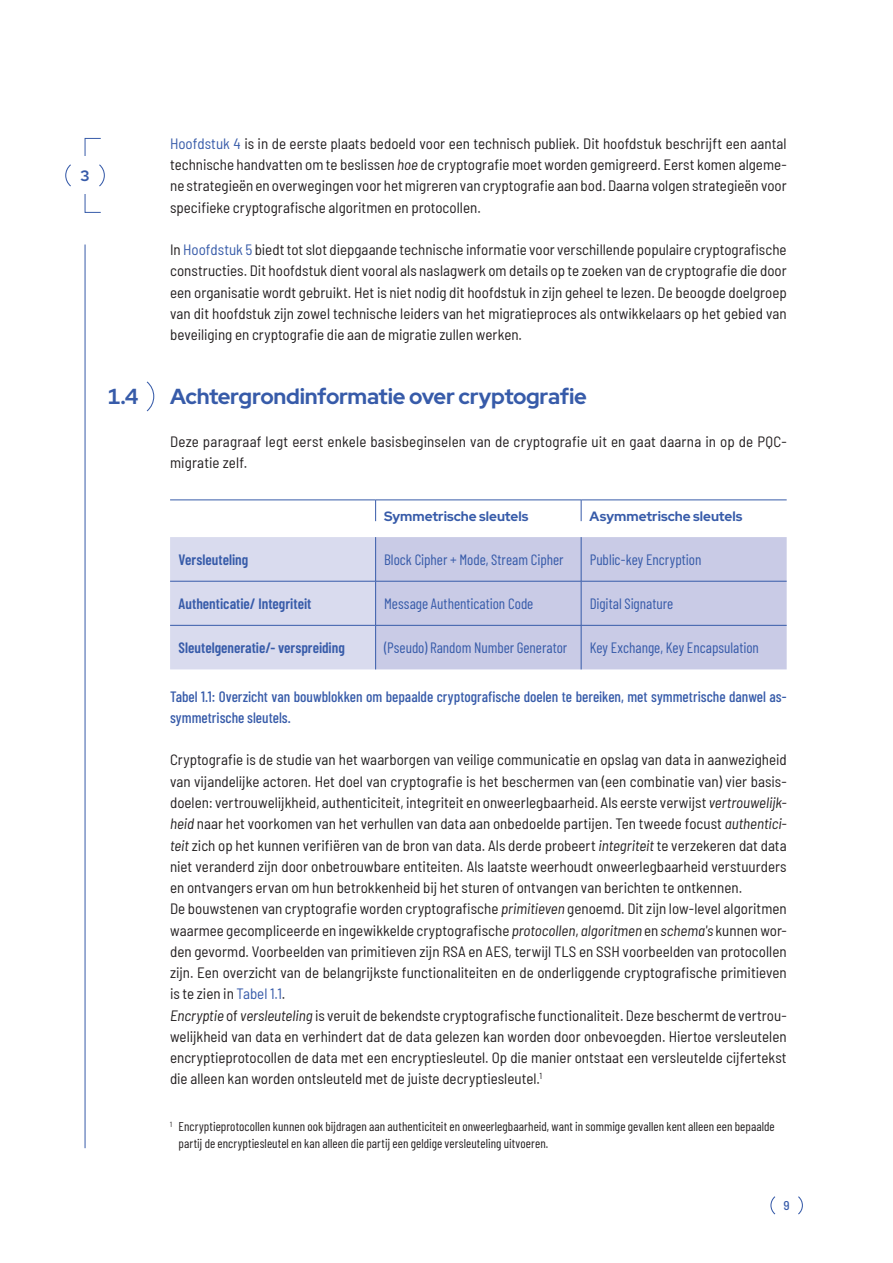
<style>
.page{position:relative;width:893px;height:1263px;background:#fff}
.page>*{position:absolute;margin:0;border:0;box-sizing:border-box;transform-origin:0 0}
.t1{font:700 21.75px "Red Hat Display";letter-spacing:-.015em;color:#375ba9}
.t2{font:semi-condensed 15px/21.3px "Barlow";color:#231f20;text-align:justify}
.t3{font:15px "Barlow Condensed";color:#375ba9}
.t4{font:500 15px/21.3px "Barlow Condensed";color:#375ba9}
.t5{font:600 15px "Barlow Condensed";color:#375ba9}
.t6{font:700 15px "Red Hat Display";color:#375ba9}
.t7{font:700 13.5px "Red Hat Display";color:#375ba9}
.t8{font:12.75px/17px "Barlow Condensed";letter-spacing:.005em;color:#231f20}
.t9{font:500 semi-condensed 12.75px "Barlow";color:#375ba9}
.s1{color:#375ba9}
.s2{font-style:italic}
</style>
<div class="page">
<svg style="left:798px;top:1196px;width:5px;height:19px"></svg>
<svg style="left:770px;top:1196px;width:6px;height:19px"></svg>
<hr style="left:85px;top:244px;width:1px;height:904px;background:#375ba9">
<div style="left:170px;top:537px;width:205px;height:132px;background:#d9dbee"></div>
<div style="left:376px;top:537px;width:411px;height:132px;background:#c9cbe6"></div>
<hr style="left:170px;top:500px;width:206px;height:1px;background:#375ba9">
<hr style="left:376px;top:500px;width:205px;height:1px;background:#375ba9">
<svg style="left:375px;top:500px;width:1px;height:21px"></svg>
<hr style="left:581px;top:500px;width:206px;height:1px;background:#375ba9">
<svg style="left:581px;top:500px;width:1px;height:21px"></svg>
<hr style="left:375px;top:537px;width:1px;height:44px;background:#375ba9">
<hr style="left:581px;top:537px;width:1px;height:44px;background:#375ba9">
<hr style="left:170px;top:581px;width:206px;height:1px;background:#375ba9">
<hr style="left:376px;top:581px;width:205px;height:1px;background:#375ba9">
<hr style="left:375px;top:581px;width:1px;height:44px;background:#375ba9">
<hr style="left:581px;top:581px;width:206px;height:1px;background:#375ba9">
<hr style="left:581px;top:581px;width:1px;height:44px;background:#375ba9">
<hr style="left:170px;top:625px;width:206px;height:1px;background:#375ba9">
<hr style="left:376px;top:625px;width:205px;height:1px;background:#375ba9">
<hr style="left:375px;top:625px;width:1px;height:44px;background:#375ba9">
<hr style="left:581px;top:625px;width:206px;height:1px;background:#375ba9">
<hr style="left:581px;top:625px;width:1px;height:44px;background:#375ba9">
<svg style="left:146px;top:381px;width:9px;height:31px"></svg>
<svg style="left:99px;top:164px;width:6px;height:23px"></svg>
<svg style="left:65px;top:164px;width:6px;height:23px"></svg>
<p class="t6" style="left:81px;top:166px;width:10px">3</p>
<p class="t1" style="left:108px;top:382px;width:32px">1.4</p>
<p class="t2" style="left:170px;top:132px;width:618px"><span class="s1">Hoofdstuk 4</span> is in de eerste plaats bedoeld voor een technisch publiek. Dit hoofdstuk beschrijft een aantal technische handvatten om te beslissen <span class="s2">hoe</span> de cryptografie moet worden gemigreerd. Eerst komen algeme&shy;ne strategieën en overwegingen voor het migreren van cryptografie aan bod. Daarna volgen strategieën voor specifieke cryptografische algoritmen en protocollen.</p>
<p class="t2" style="left:170px;top:238px;width:618px">In <span class="s1">Hoofdstuk 5</span> biedt tot slot diepgaande technische informatie voor verschillende populaire cryptografische constructies. Dit hoofdstuk dient vooral als naslagwerk om details op te zoeken van de cryptografie die door een organisatie wordt gebruikt. Het is niet nodig dit hoofdstuk in zijn geheel te lezen. De beoogde doelgroep van dit hoofdstuk zijn zowel technische leiders van het migratieproces als ontwikkelaars op het gebied van beveiliging en cryptografie die aan de migratie zullen werken.</p>
<p class="t1" style="left:170px;top:382px;width:418px">Achtergrondinformatie over cryptografie</p>
<p class="t2" style="left:170px;top:429px;width:618px">Deze paragraaf legt eerst enkele basisbeginselen van de cryptografie uit en gaat daarna in op de PQC&shy;migratie zelf.</p>
<p class="t7" style="left:384px;top:508px;width:146px">Symmetrische sleutels</p>
<p class="t7" style="left:590px;top:508px;width:154px">Asymmetrische sleutels</p>
<p class="t5" style="left:179px;top:549px;width:71px">Versleuteling</p>
<p class="t3" style="left:384px;top:549px;width:181px">Block Cipher + Mode, Stream Cipher</p>
<p class="t3" style="left:590px;top:549px;width:113px">Public-key Encryption</p>
<p class="t5" style="left:179px;top:593px;width:134px">Authenticatie/ Integriteit</p>
<p class="t3" style="left:384px;top:593px;width:151px">Message Authentication Code</p>
<p class="t3" style="left:590px;top:593px;width:85px">Digital Signature</p>
<p class="t5" style="left:179px;top:637px;width:168px">Sleutelgeneratie/- verspreiding</p>
<p class="t3" style="left:384px;top:637px;width:185px">(Pseudo) Random Number Generator</p>
<p class="t3" style="left:590px;top:637px;width:171px">Key Exchange, Key Encapsulation</p>
<p class="t4" style="left:170px;top:684px;width:618px">Tabel 1.1: Overzicht van bouwblokken om bepaalde cryptografische doelen te bereiken, met symmetrische danwel as&shy;symmetrische sleutels.</p>
<p class="t2" style="left:170px;top:748px;width:618px;text-align:left">Cryptografie is de studie van het waarborgen van veilige communicatie en opslag van data in aanwezigheid van vijandelijke actoren. Het doel van cryptografie is het beschermen van (een combinatie van) vier basis&shy;doelen: vertrouwelijkheid, authenticiteit, integriteit en onweerlegbaarheid. Als eerste verwijst <span class="s2">vertrouwelijk&shy;heid</span> naar het voorkomen van het verhullen van data aan onbedoelde partijen. Ten tweede focust <span class="s2">authentici&shy;teit</span> zich op het kunnen verifiëren van de bron van data. Als derde probeert <span class="s2">integriteit</span> te verzekeren dat data niet veranderd zijn door onbetrouwbare entiteiten. Als laatste weerhoudt onweerlegbaarheid verstuurders en ontvangers ervan om hun betrokkenheid bij het sturen of ontvangen van berichten te ontkennen.<br>De bouwstenen van cryptografie worden cryptografische <span class="s2">primitieven</span> genoemd. Dit zijn low-level algoritmen waarmee gecompliceerde en ingewikkelde cryptografische <span class="s2">protocollen</span>, <span class="s2">algoritmen</span> en <span class="s2">schema's</span> kunnen wor&shy;den gevormd. Voorbeelden van primitieven zijn RSA en AES, terwijl TLS en SSH voorbeelden van protocollen zijn. Een overzicht van de belangrijkste functionaliteiten en de onderliggende cryptografische primitieven is te zien in <span class="s1">Tabel 1.1</span>.<br><span class="s2">Encryptie</span> of <span class="s2">versleuteling</span> is veruit de bekendste cryptografische functionaliteit. Deze beschermt de vertrou&shy;welijkheid van data en verhindert dat de data gelezen kan worden door onbevoegden. Hiertoe versleutelen encryptieprotocollen de data met een encryptiesleutel. Op die manier ontstaat een versleutelde cijfertekst die alleen kan worden ontsleuteld met de juiste decryptiesleutel.<sup>1</sup></p>
<p class="t8" style="left:179px;top:1117px;width:598px;text-indent:-9px"><sup>1</sup> Encryptieprotocollen kunnen ook bijdragen aan authenticiteit en onweerlegbaarheid, want in sommige gevallen kent alleen een bepaalde partij de encryptiesleutel en kan alleen die partij een geldige versleuteling uitvoeren.</p>
<p class="t9" style="left:783px;top:1196px;width:8px">9</p>
</div>
